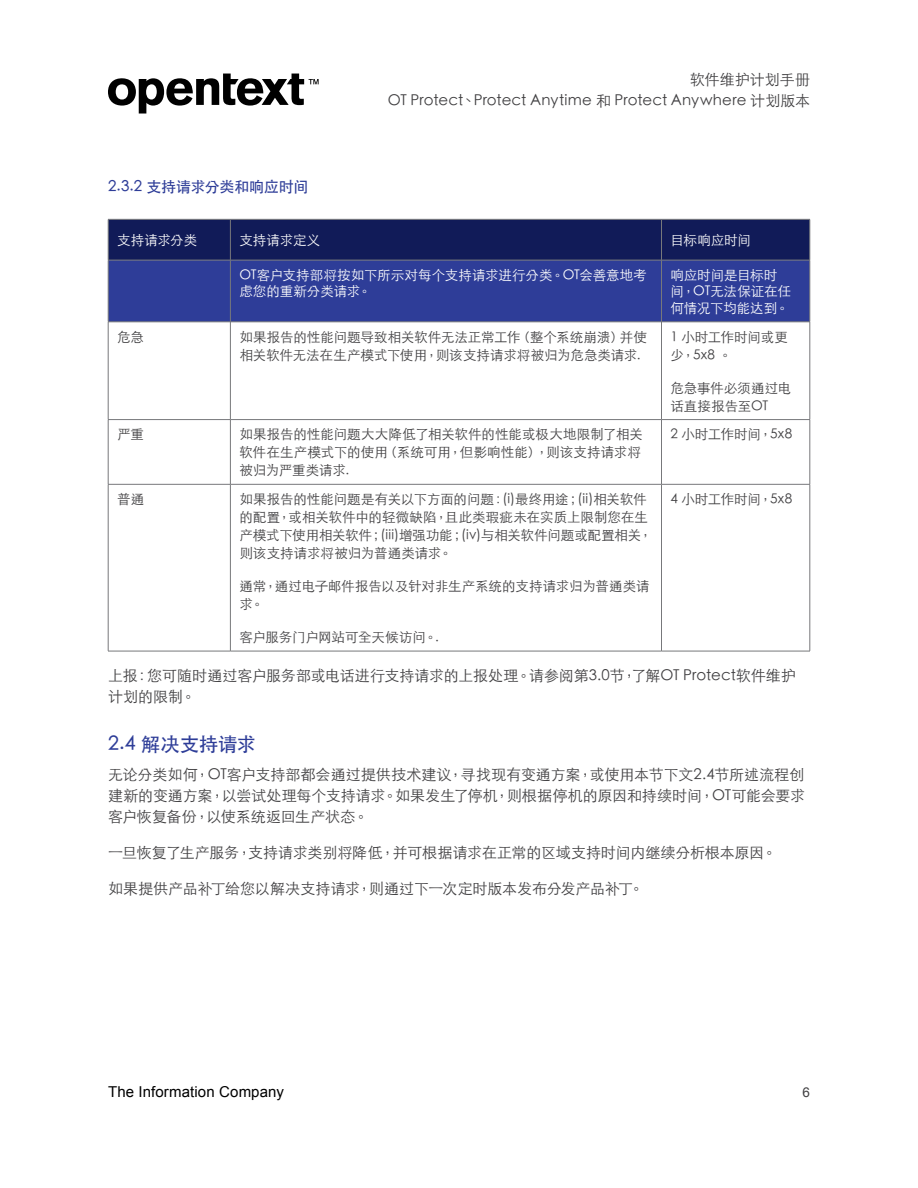
<style>
.page{position:relative;width:918px;height:1188px;background:#fff}
.page>*{position:absolute;margin:0;border:0;box-sizing:border-box;transform-origin:0 0}
.Body_-_Subhead2{font:500 19.5px "ST Heiti TC";letter-spacing:-.01em;color:#2e3d98}
.t1{font:300 15px/21px "ST Heiti TC";letter-spacing:-.005em;color:#414042;text-align:right}
.t2{font:15px "Arial";letter-spacing:.01em;color:#000}
.Body_-_Subhead3{font:500 15px "ST Heiti TC";letter-spacing:-.015em;color:#2e3d98}
.Table_-_Body_Rows{font:300 13.5px/18px "ST Heiti TC";letter-spacing:-.005em;color:#414042}
.Table_-_Subheader_Ro{font:300 13.5px/16.5px "ST Heiti TC";letter-spacing:-.01em;color:#fff}
.Table_-_Body_Rows-2{font:300 13.5px "ST Heiti TC";letter-spacing:.015em;color:#414042}
.Table_-_Header_Row{font:300 13.5px "ST Heiti TC";color:#fff}
.t3{font:13.5px "Arial";color:#414042}
</style>
<div class="page">
<svg style="left:108px;top:74px;width:211px;height:40px"></svg>
<svg style="left:109px;top:220px;width:701px;height:102px;background:#23307e"></svg>
<hr style="left:230px;top:220px;width:1px;height:40px;background:#77787b">
<hr style="left:661px;top:220px;width:1px;height:40px;background:#77787b">
<hr style="left:230px;top:260px;width:1px;height:62px;background:#77787b">
<hr style="left:661px;top:260px;width:1px;height:62px;background:#77787b">
<hr style="left:230px;top:322px;width:1px;height:97px;background:#77787b">
<hr style="left:661px;top:322px;width:1px;height:97px;background:#77787b">
<hr style="left:108px;top:419px;width:122px;height:1px;background:#77787b">
<hr style="left:230px;top:419px;width:432px;height:1px;background:#77787b">
<hr style="left:230px;top:420px;width:1px;height:64px;background:#77787b">
<hr style="left:662px;top:419px;width:148px;height:1px;background:#77787b">
<hr style="left:661px;top:420px;width:1px;height:64px;background:#77787b">
<hr style="left:108px;top:484px;width:122px;height:1px;background:#77787b">
<hr style="left:230px;top:484px;width:432px;height:1px;background:#77787b">
<hr style="left:230px;top:485px;width:1px;height:166px;background:#77787b">
<hr style="left:662px;top:484px;width:148px;height:1px;background:#77787b">
<hr style="left:661px;top:485px;width:1px;height:166px;background:#77787b">
<hr style="left:108px;top:260px;width:1px;height:62px;background:#77787b">
<hr style="left:810px;top:260px;width:1px;height:62px;background:#77787b">
<hr style="left:108px;top:322px;width:122px;height:1px;background:#77787b">
<hr style="left:108px;top:322px;width:1px;height:97px;background:#77787b">
<hr style="left:230px;top:322px;width:432px;height:1px;background:#77787b">
<hr style="left:662px;top:322px;width:148px;height:1px;background:#77787b">
<hr style="left:810px;top:322px;width:1px;height:97px;background:#77787b">
<hr style="left:108px;top:420px;width:1px;height:64px;background:#77787b">
<hr style="left:810px;top:420px;width:1px;height:64px;background:#77787b">
<hr style="left:108px;top:485px;width:1px;height:166px;background:#77787b">
<hr style="left:810px;top:485px;width:1px;height:166px;background:#77787b">
<hr style="left:108px;top:651px;width:122px;height:1px;background:#77787b">
<hr style="left:230px;top:651px;width:432px;height:1px;background:#77787b">
<hr style="left:662px;top:651px;width:148px;height:1px;background:#77787b">
<hr style="left:108px;top:219px;width:122px;height:1px;background:#77787b">
<hr style="left:108px;top:220px;width:1px;height:40px;background:#77787b">
<hr style="left:230px;top:219px;width:432px;height:1px;background:#77787b">
<hr style="left:662px;top:219px;width:148px;height:1px;background:#77787b">
<hr style="left:810px;top:220px;width:1px;height:40px;background:#77787b">
<hr style="left:108px;top:260px;width:122px;height:1px;background:#77787b">
<hr style="left:230px;top:260px;width:432px;height:1px;background:#77787b">
<hr style="left:662px;top:260px;width:148px;height:1px;background:#77787b">
<p class="t1" style="left:388px;top:67px;width:424px">软件维护计划手册<br>OT Protect、Protect Anytime 和 Protect Anywhere 计划版本</p>
<h5 class="Body_-_Subhead3" style="left:108px;top:179px;width:202px">2.3.2 支持请求分类和响应时间</h5>
<p class="Table_-_Header_Row" style="left:117px;top:229px;width:82px">支持请求分类</p>
<p class="Table_-_Header_Row" style="left:239px;top:229px;width:82px">支持请求定义</p>
<p class="Table_-_Header_Row" style="left:670px;top:229px;width:82px">目标响应时间</p>
<p class="Table_-_Subheader_Ro" style="left:239px;top:265px;width:409px">OT客户支持部将按如下所示对每个支持请求进行分类。OT会善意地考虑您的重新分类请求。</p>
<p class="Table_-_Subheader_Ro" style="left:670px;top:265px;width:122px">响应时间是目标时间，OT无法保证在任何情况下均能达到。</p>
<p class="Table_-_Body_Rows" style="left:117px;top:326px;width:28px">危急</p>
<p class="Table_-_Body_Rows" style="left:239px;top:326px;width:409px">如果报告的性能问题导致相关软件无法正常工作（整个系统崩溃）并使相关软件无法在生产模式下使用，则该支持请求将被归为危急类请求.</p>
<p class="Table_-_Body_Rows" style="left:670px;top:326px;width:119px">1 小时工作时间或更少，5x8 。</p>
<p class="Table_-_Body_Rows" style="left:670px;top:377px;width:123px">危急事件必须通过电话直接报告至OT</p>
<p class="Table_-_Body_Rows" style="left:117px;top:424px;width:28px">严重</p>
<p class="Table_-_Body_Rows" style="left:239px;top:424px;width:405px">如果报告的性能问题大大降低了相关软件的性能或极大地限制了相关软件在生产模式下的使用（系统可用，但影响性能），则该支持请求将被归为严重类请求.</p>
<p class="Table_-_Body_Rows-2" style="left:670px;top:423px;width:123px">2 小时工作时间，5x8</p>
<p class="Table_-_Body_Rows" style="left:117px;top:489px;width:29px">普通</p>
<p class="Table_-_Body_Rows" style="left:239px;top:489px;width:415px">如果报告的性能问题是有关以下方面的问题：(i)最终用途；(ii)相关软件的配置，或相关软件中的轻微缺陷，且此类瑕疵未在实质上限制您在生产模式下使用相关软件；(iii)增强功能；(iv)与相关软件问题或配置相关，则该支持请求将被归为普通类请求。</p>
<p class="Table_-_Body_Rows" style="left:239px;top:576px;width:412px">通常，通过电子邮件报告以及针对非生产系统的支持请求归为普通类请求。</p>
<p class="Table_-_Body_Rows" style="left:239px;top:627px;width:201px">客户服务门户网站可全天候访问。.</p>
<p class="Table_-_Body_Rows-2" style="left:670px;top:488px;width:123px">4 小时工作时间，5x8</p>
<p class="t1" style="left:108px;top:664px;width:689px;text-align:left">上报：您可随时通过客户服务部或电话进行支持请求的上报处理。请参阅第3.0节，了解OT Protect软件维护计划的限制。</p>
<h4 class="Body_-_Subhead2" style="left:108px;top:733px;width:150px">2.4 解决支持请求</h4>
<p class="t1" style="left:108px;top:762px;width:699px;text-align:justify">无论分类如何，OT客户支持部都会通过提供技术建议，寻找现有变通方案，或使用本节下文2.4节所述流程创建新的变通方案，以尝试处理每个支持请求。如果发生了停机，则根据停机的原因和持续时间，OT可能会要求客户恢复备份，以使系统返回生产状态。</p>
<p class="t1" style="left:108px;top:840px;width:670px">一旦恢复了生产服务，支持请求类别将降低，并可根据请求在正常的区域支持时间内继续分析根本原因。</p>
<p class="t1" style="left:108px;top:876px;width:537px">如果提供产品补丁给您以解决支持请求，则通过下一次定时版本发布分发产品补丁。</p>
<p class="t2" style="left:108px;top:1082px;width:177px">The Information Company</p>
<p class="t3" style="left:802px;top:1083px;width:9px">6</p>
</div>
